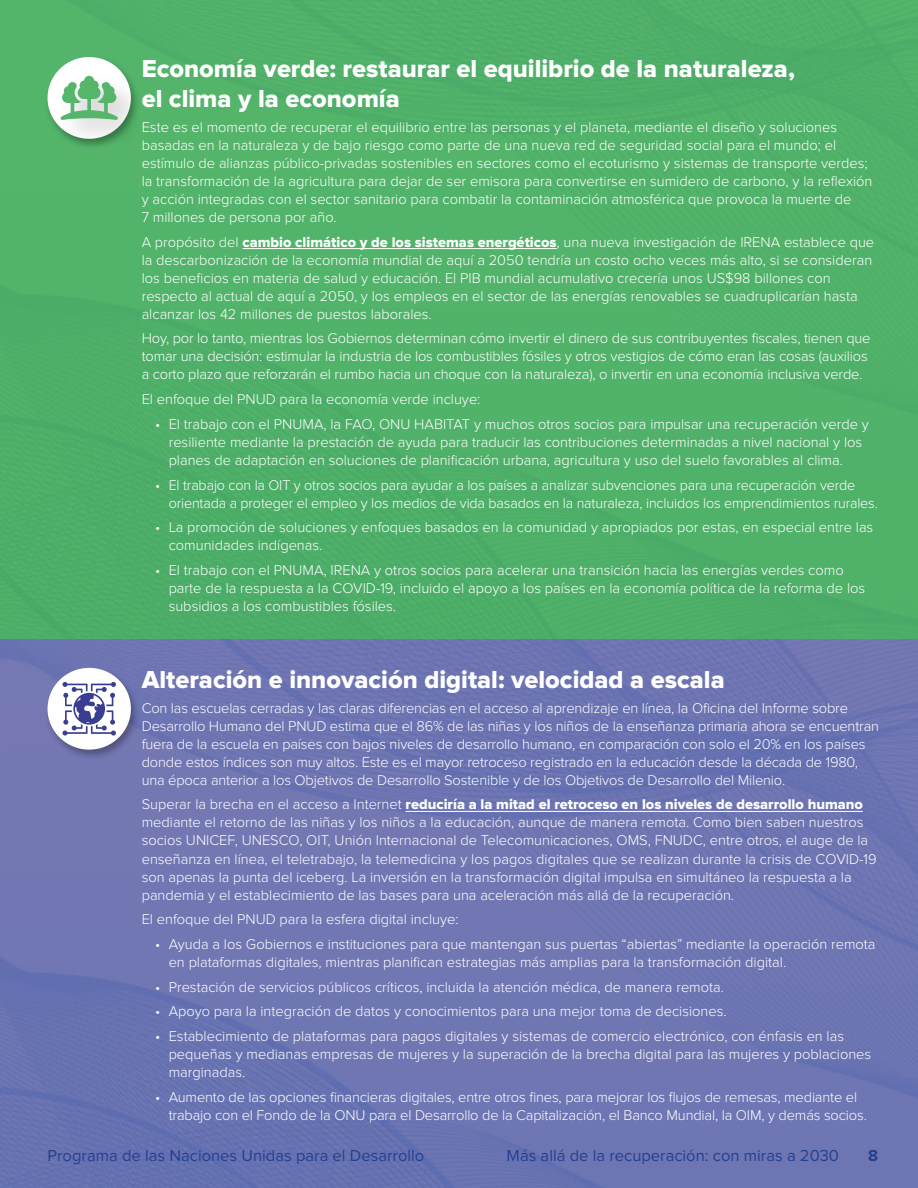
<style>
.page{position:relative;width:918px;height:1188px;background:#fff}
.page>*{position:absolute;margin:0;border:0;box-sizing:border-box;transform-origin:0 0}
.t1{font:25.5px/30px "Proxima Nova Extrabld";color:#fff}
.t2{font:16.5px "Proxima Nova";color:#25408f}
.t3{font:700 16.5px "Proxima Nova";color:#25408f}
.t4{font:300 14.7px/18px "Proxima Nova";color:#fff}
.t5{font:14.7px "Proxima Nova Extrabld";color:#fff}
.s1{font-family:"Proxima Nova Extrabld";font-weight:400}
.s2{font-family:"Proxima Nova";font-weight:300}
</style>
<div class="page">
<div style="left:0;top:0;width:918px;height:640px;background:#50b169"></div>
<div style="left:0;top:640px;width:918px;height:548px;background:#6e76b3"></div>
<hr style="left:242px;top:248px;width:315px;height:1px;background:#fff">
<hr style="left:406px;top:811px;width:457px;height:1px;background:#fff">
<div style="left:44px;top:55px;width:96px;height:95px;background:#000;opacity:.3"></div>
<div style="left:48px;top:57px;width:83px;height:82px;background:#fff;border-radius:50%"></div>
<div style="left:44px;top:666px;width:96px;height:95px;background:#000;opacity:.3"></div>
<div style="left:48px;top:668px;width:83px;height:82px;background:#fff;border-radius:50%"></div>
<svg style="left:62px;top:682px;width:54px;height:54px"></svg>
<div style="left:57px;top:72px;width:88px;height:76px;background:#000;opacity:.19"></div>
<svg style="left:60px;top:76px;width:59px;height:44px"></svg>
<h1 class="t1" style="left:142px;top:54px;width:655px">Economía verde: restaurar el equilibrio de la naturaleza, el clima y la economía</h1>
<p class="t4" style="left:142px;top:118px;width:732px">Este es el momento de recuperar el equilibrio entre las personas y el planeta, mediante el diseño y soluciones basadas en la naturaleza y de bajo riesgo como parte de una nueva red de seguridad social para el mundo; el estímulo de alianzas público-privadas sostenibles en sectores como el ecoturismo y sistemas de transporte verdes; la transformación de la agricultura para dejar de ser emisora para convertirse en sumidero de carbono, y la reflexión y acción integradas con el sector sanitario para combatir la contaminación atmosférica que provoca la muerte de<br>7 millones de persona por año.</p>
<p class="t4" style="left:142px;top:233px;width:734px">A propósito del <span class="s1">cambio climático y de los sistemas energéticos</span>, una nueva investigación de IRENA establece que la descarbonización de la economía mundial de aquí a 2050 tendría un costo ocho veces más alto, si se consideran los beneficios en materia de salud y educación. El PIB mundial acumulativo crecería unos US$98 billones con respecto al actual de aquí a 2050, y los empleos en el sector de las energías renovables se cuadruplicarían hasta alcanzar los 42 millones de puestos laborales.</p>
<p class="t4" style="left:142px;top:330px;width:730px">Hoy, por lo tanto, mientras los Gobiernos determinan cómo invertir el dinero de sus contribuyentes fiscales, tienen que tomar una decisión: estimular la industria de los combustibles fósiles y otros vestigios de cómo eran las cosas (auxilios a corto plazo que reforzarán el rumbo hacia un choque con la naturaleza), o invertir en una economía inclusiva verde.</p>
<p class="t4" style="left:142px;top:390px;width:340px">El enfoque del PNUD para la economía verde incluye:</p>
<p class="t4" style="left:169px;top:415px;width:702px;text-indent:-13px">• El trabajo con el PNUMA, la FAO, ONU HABITAT y muchos otros socios para impulsar una recuperación verde y resiliente mediante la prestación de ayuda para traducir las contribuciones determinadas a nivel nacional y los planes de adaptación en soluciones de planificación urbana, agricultura y uso del suelo favorables al clima.</p>
<p class="t4" style="left:169px;top:476px;width:711px;text-indent:-14px">• El trabajo con la OIT y otros socios para ayudar a los países a analizar subvenciones para una recuperación verde orientada a proteger el empleo y los medios de vida basados en la naturaleza, incluidos los emprendimientos rurales.</p>
<p class="t4" style="left:169px;top:519px;width:706px;text-indent:-13px">• La promoción de soluciones y enfoques basados en la comunidad y apropiados por estas, en especial entre las comunidades indígenas.</p>
<p class="t4" style="left:169px;top:561px;width:698px;text-indent:-13px">• El trabajo con el PNUMA, IRENA y otros socios para acelerar una transición hacia las energías verdes como parte de la respuesta a la COVID-19, incluido el apoyo a los países en la economía política de la reforma de los subsidios a los combustibles fósiles.</p>
<h1 class="t1" style="left:142px;top:665px;width:585px">Alteración e innovación digital: velocidad a escala</h1>
<p class="t4" style="left:142px;top:699px;width:739px">Con las escuelas cerradas y las claras diferencias en el acceso al aprendizaje en línea, la Oficina del Informe sobre Desarrollo Humano del PNUD estima que el 86% de las niñas y los niños de la enseñanza primaria ahora se encuentran fuera de la escuela en países con bajos niveles de desarrollo humano, en comparación con solo el 20% en los países donde estos índices son muy altos. Este es el mayor retroceso registrado en la educación desde la década de 1980, una época anterior a los Objetivos de Desarrollo Sostenible y de los Objetivos de Desarrollo del Milenio.</p>
<p class="t5" style="left:142px;top:796px;width:723px"><span class="s2">Superar la brecha en el acceso a Internet</span> reduciría a la mitad el retroceso en los niveles de desarrollo humano</p>
<p class="t4" style="left:142px;top:814px;width:736px">mediante el retorno de las niñas y los niños a la educación, aunque de manera remota. Como bien saben nuestros socios UNICEF, UNESCO, OIT, Unión Internacional de Telecomunicaciones, OMS, FNUDC, entre otros, el auge de la enseñanza en línea, el teletrabajo, la telemedicina y los pagos digitales que se realizan durante la crisis de COVID-19 son apenas la punta del iceberg. La inversión en la transformación digital impulsa en simultáneo la respuesta a la pandemia y el establecimiento de las bases para una aceleración más allá de la recuperación.</p>
<p class="t4" style="left:142px;top:911px;width:318px">El enfoque del PNUD para la esfera digital incluye:</p>
<p class="t4" style="left:169px;top:935px;width:708px;text-indent:-13px">• Ayuda a los Gobiernos e instituciones para que mantengan sus puertas “abiertas” mediante la operación remota en plataformas digitales, mientras planifican estrategias más amplias para la transformación digital.</p>
<p class="t4" style="left:155px;top:978px;width:570px">• Prestación de servicios públicos críticos, incluida la atención médica, de manera remota.</p>
<p class="t4" style="left:155px;top:1003px;width:573px">• Apoyo para la integración de datos y conocimientos para una mejor toma de decisiones.</p>
<p class="t4" style="left:169px;top:1028px;width:704px;text-indent:-13px">• Establecimiento de plataformas para pagos digitales y sistemas de comercio electrónico, con énfasis en las pequeñas y medianas empresas de mujeres y la superación de la brecha digital para las mujeres y poblaciones marginadas.</p>
<p class="t4" style="left:169px;top:1088px;width:700px;text-indent:-13px">• Aumento de las opciones financieras digitales, entre otros fines, para mejorar los flujos de remesas, mediante el trabajo con el Fondo de la ONU para el Desarrollo de la Capitalización, el Banco Mundial, la OIM, y demás socios.</p>
<p class="t2" style="left:48px;top:1146px;width:378px">Programa de las Naciones Unidas para el Desarrollo</p>
<p class="t2" style="left:507px;top:1146px;width:334px">Más allá de la recuperación: con miras a 2030</p>
<p class="t3" style="left:868px;top:1146px;width:11px">8</p>
</div>
